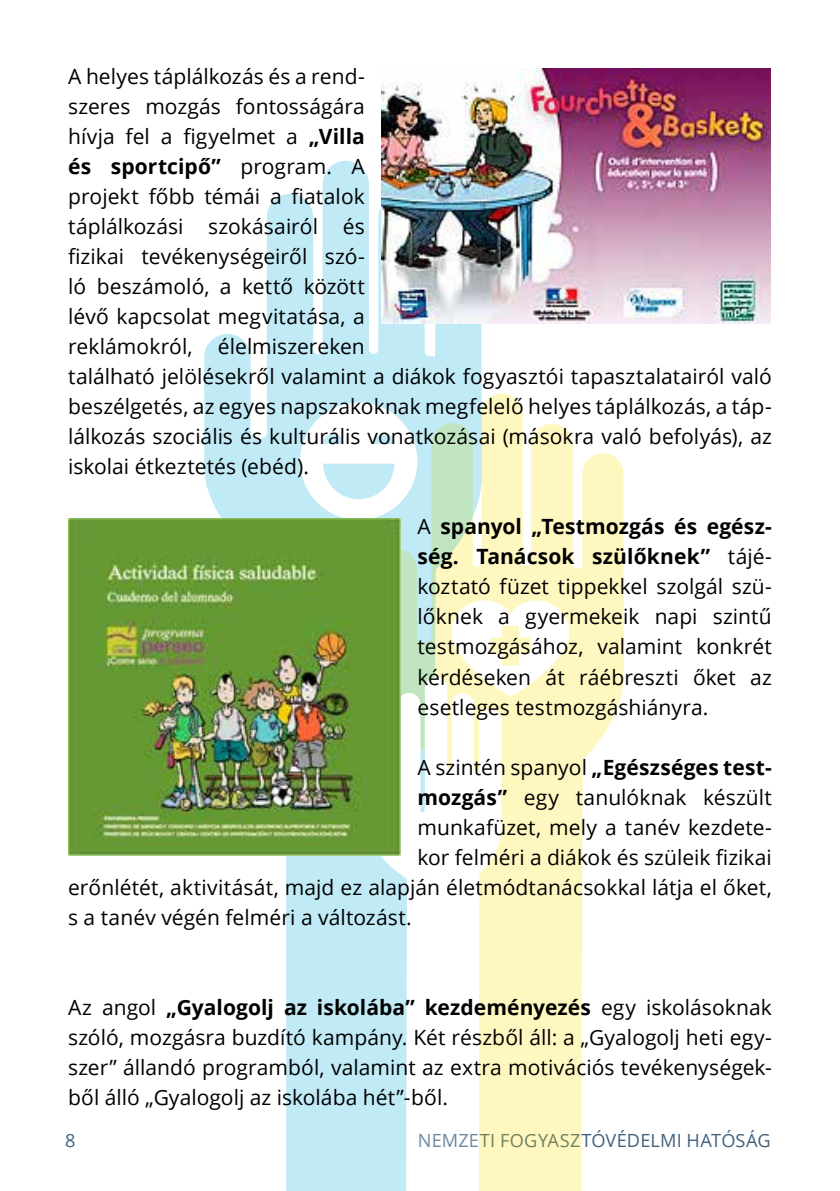
<style>
.page{position:relative;width:840px;height:1191px;background:#fff}
.page>*{position:absolute;margin:0;border:0;box-sizing:border-box;transform-origin:0 0}
.t1{font:21px/30px "Open Sans";letter-spacing:.005em;color:#000;text-align:justify}
.t2{font:700 21px "Open Sans";letter-spacing:.01em;color:#000}
.t3{font:18.2px "Open Sans";letter-spacing:.01em;color:#41627e}
.s1{font-weight:700}
.s2{font-weight:400}
</style>
<div class="page">
<svg style="left:204px;top:161px;width:277px;height:1030px;fill:#c0eaf6"></svg>
<svg style="left:300px;top:402px;width:75px;height:117px"></svg>
<svg style="left:375px;top:393px;width:248px;height:798px;fill:#fff7c0"></svg>
<svg style="left:367px;top:677px;width:134px;height:514px"></svg>
<svg style="left:451px;top:600px;width:118px;height:96px"></svg>
<img style="left:381px;top:68px;width:389px;height:255px">
<img style="left:68px;top:519px;width:332px;height:336px">
<p class="t1" style="left:68px;top:61px;width:705px;text-align:left">A helyes táplálkozás és a rend-<br>szeres mozgás fontosságára<br>hívja fel a figyelmet a <span class="s1">„Villa<br>és sportcipő”</span> program. A<br>projekt főbb témái a fiatalok<br>táplálkozási szokásairól és<br>fizikai tevékenységeiről szó-<br>ló beszámoló, a kettő között<br>lévő kapcsolat megvitatása, a<br>reklámokról, élelmiszereken<br>található jelölésekről valamint a diákok fogyasztói tapasztalatairól való beszélgetés, az egyes napszakoknak megfelelő helyes táplálkozás, a táp&shy;lálkozás szociális és kulturális vonatkozásai (másokra való befolyás), az iskolai étkeztetés (ebéd).</p>
<p class="t1" style="left:417px;top:511px;width:355px">A <span class="s1">spanyol „Testmozgás és egész&shy;ség. Tanácsok szülőknek”</span> tájé&shy;koztató füzet tippekkel szolgál szü&shy;lőknek a gyermekeik napi szintű testmozgásához, valamint konkrét kérdéseken át ráébreszti őket az esetleges testmozgáshiányra.</p>
<p class="t2" style="left:417px;top:752px;width:355px"><span class="s2">A szintén spanyol</span> „Egészséges test-</p>
<p class="t1" style="left:417px;top:781px;width:355px"><span class="s1">mozgás”</span> egy tanulóknak készült</p>
<p class="t1" style="left:417px;top:811px;width:355px">munkafüzet, mely a tanév kezdete-</p>
<p class="t1" style="left:417px;top:841px;width:355px">kor felméri a diákok és szüleik fizikai</p>
<p class="t1" style="left:68px;top:871px;width:704px">erőnlétét, aktivitását, majd ez alapján életmódtanácsokkal látja el őket,</p>
<p class="t1" style="left:68px;top:901px;width:345px">s a tanév végén felméri a változást.</p>
<p class="t1" style="left:68px;top:991px;width:704px">Az angol <span class="s1">„Gyalogolj az iskolába” kezdeményezés</span> egy iskolásoknak szóló, mozgásra buzdító kampány. Két részből áll: a „Gyalogolj heti egy&shy;szer” állandó programból, valamint az extra motivációs tevékenységek&shy;ből álló „Gyalogolj az iskolába hét”-ből.</p>
<p class="t3" style="left:65px;top:1128px;width:12px">8</p>
<p class="t3" style="left:417px;top:1128px;width:354px">Nemzeti fogyasztóvédelmi hatóság</p>
</div>
